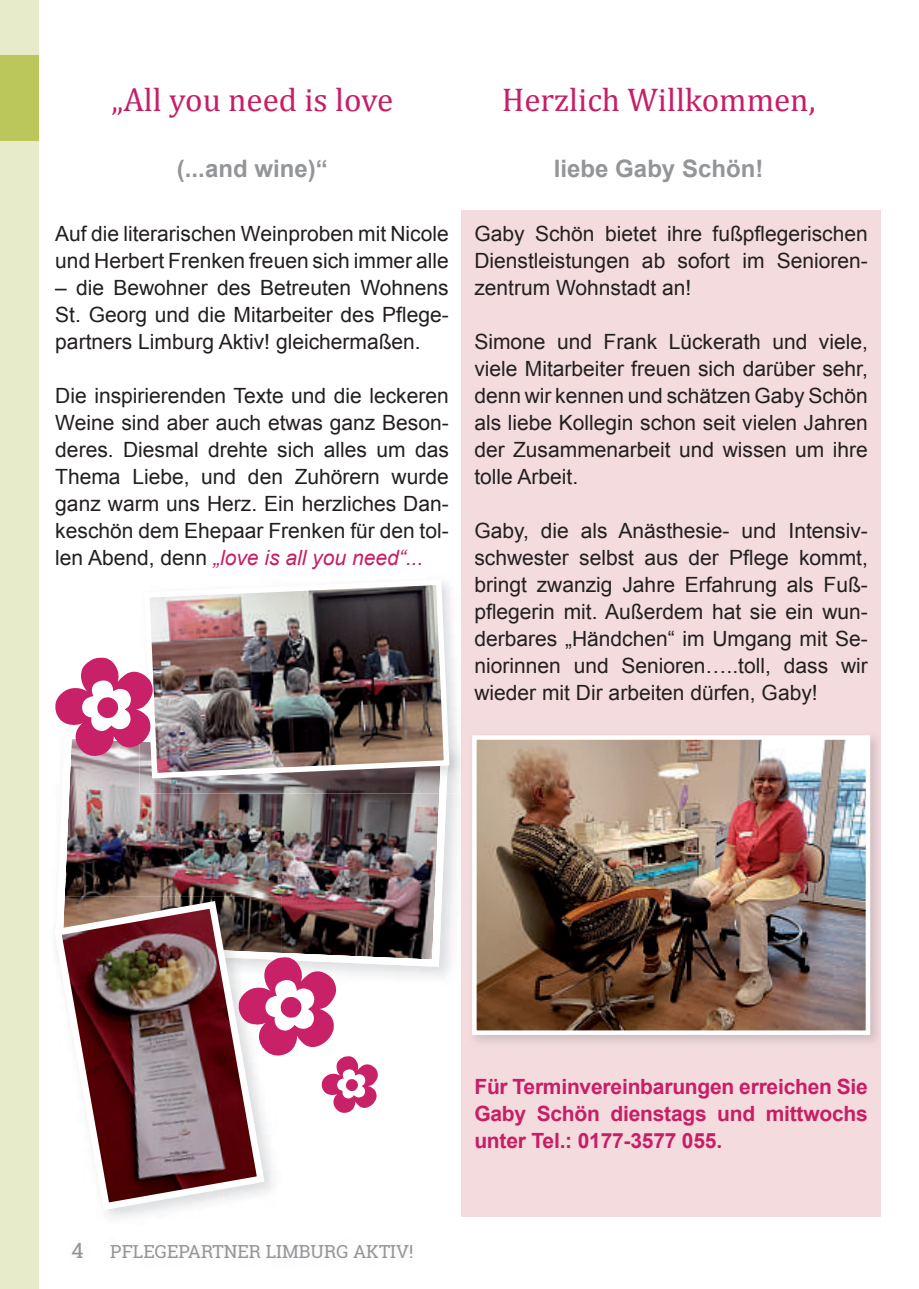
<style>
.page{position:relative;width:919px;height:1289px;background:#fff}
.page>*{position:absolute;margin:0;border:0;box-sizing:border-box;transform-origin:0 0}
.t1{font:33px "Cambria";color:#c71e66}
.t2{font:700 24px "Arial";color:#939598}
.t3{font:21px/27px "Arial";color:#231f20;text-align:justify}
.t4{font:700 21px/27px "Arial";letter-spacing:-.01em;color:#c71e66;text-align:justify}
.t5{font:21px "Roboto Slab";color:#939598}
.t6{font:18px "Roboto Slab";color:#939598}
.s1{font-style:italic;color:#c71e66}
</style>
<div class="page">
<div style="left:0;top:0;width:38px;height:1288px;background:#e7ebca"></div>
<div style="left:0;top:55px;width:38px;height:85px;background:#bbc65b"></div>
<img style="left:55px;top:757px;width:393px;height:209px">
<div style="left:461px;top:210px;width:419px;height:1006px;background:#f3dbde"></div>
<img style="left:55px;top:896px;width:227px;height:61px">
<img style="left:52px;top:897px;width:216px;height:316px">
<img style="left:139px;top:757px;width:309px;height:36px">
<img style="left:141px;top:582px;width:311px;height:199px">
<img style="left:472px;top:737px;width:406px;height:305px">
<img style="left:477px;top:740px;width:388px;height:289px">
<div style="left:472px;top:735px;width:398px;height:299px;border:4px solid #fff"></div>
<svg style="left:55px;top:657px;width:98px;height:100px"></svg>
<svg style="left:238px;top:957px;width:140px;height:156px"></svg>
<h1 class="t1" style="left:111px;top:88px;width:283px">„All you need is love</h1>
<h1 class="t1" style="left:502px;top:88px;width:315px">Herzlich Willkommen,</h1>
<p class="t2" style="left:177px;top:160px;width:152px">(...and wine)“</p>
<p class="t2" style="left:554px;top:160px;width:211px">liebe Gaby Schön!</p>
<p class="t3" style="left:55px;top:222px;width:395px">Auf die literarischen Weinproben mit Nicole und Herbert Frenken freuen sich immer alle</p>
<p class="t3" style="left:55px;top:276px;width:395px">– die Bewohner des Betreuten Wohnens St. Georg und die Mitarbeiter des Pflege&shy;partners Limburg Aktiv! gleichermaßen.</p>
<p class="t3" style="left:55px;top:384px;width:395px">Die inspirierenden Texte und die leckeren Weine sind aber auch etwas ganz Beson&shy;deres. Diesmal drehte sich alles um das Thema Liebe, und den Zuhörern wurde ganz warm uns Herz. Ein herzliches Dan&shy;keschön dem Ehepaar Frenken für den tol&shy;len Abend, denn <span class="s1">„love is all you need“...</span></p>
<p class="t3" style="left:474px;top:222px;width:395px">Gaby Schön bietet ihre fußpflegerischen Dienstleistungen ab sofort im Senioren&shy;zentrum Wohnstadt an!</p>
<p class="t3" style="left:474px;top:330px;width:395px">Simone und Frank Lückerath und viele, viele Mitarbeiter freuen sich darüber sehr, denn wir kennen und schätzen Gaby Schön als liebe Kollegin schon seit vielen Jahren der Zusammenarbeit und wissen um ihre tolle Arbeit.</p>
<p class="t3" style="left:474px;top:519px;width:395px">Gaby, die als Anästhesie- und Intensiv&shy;schwester selbst aus der Pflege kommt, bringt zwanzig Jahre Erfahrung als Fuß&shy;pflegerin mit. Außerdem hat sie ein wun&shy;derbares „Händchen“ im Umgang mit Se&shy;niorinnen und Senioren…..toll, dass wir wieder mit Dir arbeiten dürfen, Gaby!</p>
<p class="t5" style="left:71px;top:1242px;width:14px">4</p>
<p class="t6" style="left:110px;top:1244px;width:304px">PFLEGEPARTNER LIMBURG AKTIV!</p>
<p class="t4" style="left:474px;top:1074px;width:395px">Für Terminvereinbarungen erreichen Sie Gaby Schön dienstags und mittwochs unter Tel.: 0177-3577 055.</p>
</div>
